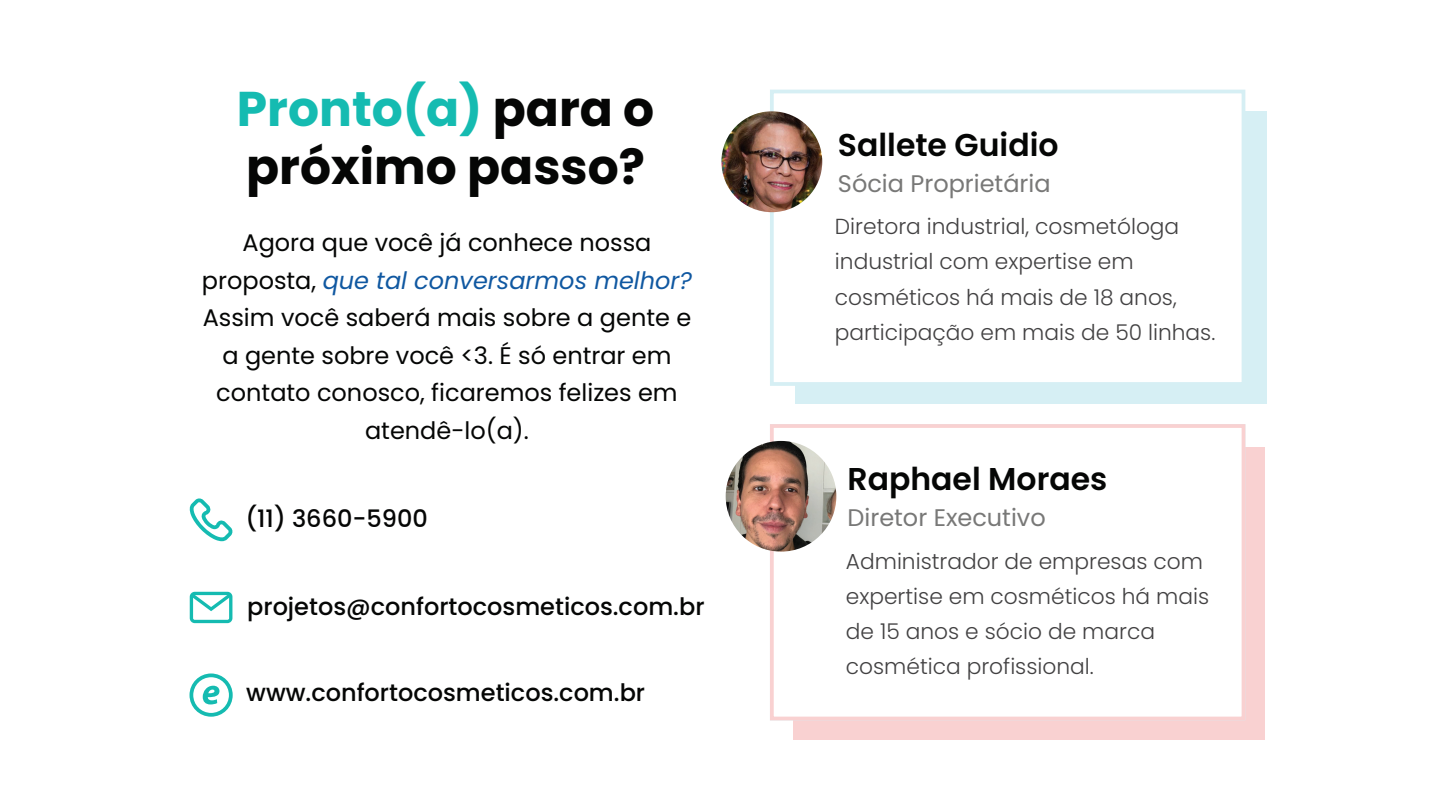
<style>
.page{position:relative;width:1440px;height:810px;background:#fff}
.page>*{position:absolute;margin:0;border:0;box-sizing:border-box;transform-origin:0 0}
.t1{font:700 48.75px/58.5px "Poppins";color:#050605}
.t2{font:600 31.5px "Poppins";color:#050605}
.t3{font:24px/37.5px "Poppins";color:#050605;text-align:center}
.t4{font:500 24px "Poppins";color:#050605}
.t5{font:24px "Poppins";color:#787877}
.t6{font:300 21.75px/35.2px "Poppins";color:#424142}
.s1{color:#15bbb1}
.s2{font-style:italic;color:#1058a1}
</style>
<div class="page">
<div style="left:793px;top:447px;width:472px;height:293px;background:#f9d1d1"></div>
<div style="left:795px;top:111px;width:472px;height:293px;background:#d6eff4"></div>
<div style="left:770px;top:90px;width:475px;height:296px;background:#fff;border:4px solid #d6eff4"></div>
<div style="left:770px;top:424px;width:475px;height:296px;background:#fff;border:4px solid #f9d1d1"></div>
<img style="left:726px;top:441px;width:110px;height:111px;border-radius:55px">
<img style="left:721px;top:111px;width:101px;height:101px;border-radius:50px">
<svg style="left:190px;top:592px;width:42px;height:31px"></svg>
<svg style="left:189px;top:498px;width:44px;height:43px"></svg>
<div style="left:190px;top:674px;width:43px;height:43px;border:4px solid #15bbb1;border-radius:50%"></div>
<svg style="left:203px;top:686px;width:16px;height:18px"></svg>
<h1 class="t1" style="left:237px;top:80px;width:419px"><span class="s1">Pronto(a)</span> para o próximo passo?</h1>
<p class="t3" style="left:202px;top:224px;width:492px">Agora que você já conhece nossa proposta, <span class="s2">que tal conversarmos melhor?<br></span>Assim você saberá mais sobre a gente e a gente sobre você &lt;3. É só entrar em contato conosco, ficaremos felizes em atendê-lo(a).</p>
<p class="t4" style="left:245px;top:504px;width:184px">(11) 3660-5900</p>
<p class="t4" style="left:247px;top:592px;width:459px">projetos@confortocosmeticos.com.br</p>
<p class="t4" style="left:246px;top:678px;width:400px">www.confortocosmeticos.com.br</p>
<h2 class="t2" style="left:838px;top:126px;width:222px">Sallete Guidio</h2>
<p class="t5" style="left:838px;top:170px;width:214px">Sócia Proprietária</p>
<p class="t6" style="left:835px;top:209px;width:382px">Diretora industrial, cosmetóloga industrial com expertise em cosméticos há mais de 18 anos, participação em mais de 50 linhas.</p>
<h2 class="t2" style="left:848px;top:461px;width:261px">Raphael Moraes</h2>
<p class="t5" style="left:848px;top:504px;width:200px">Diretor Executivo</p>
<p class="t6" style="left:846px;top:544px;width:365px">Administrador de empresas com expertise em cosméticos há mais de 15 anos e sócio de marca cosmética profissional.</p>
</div>
